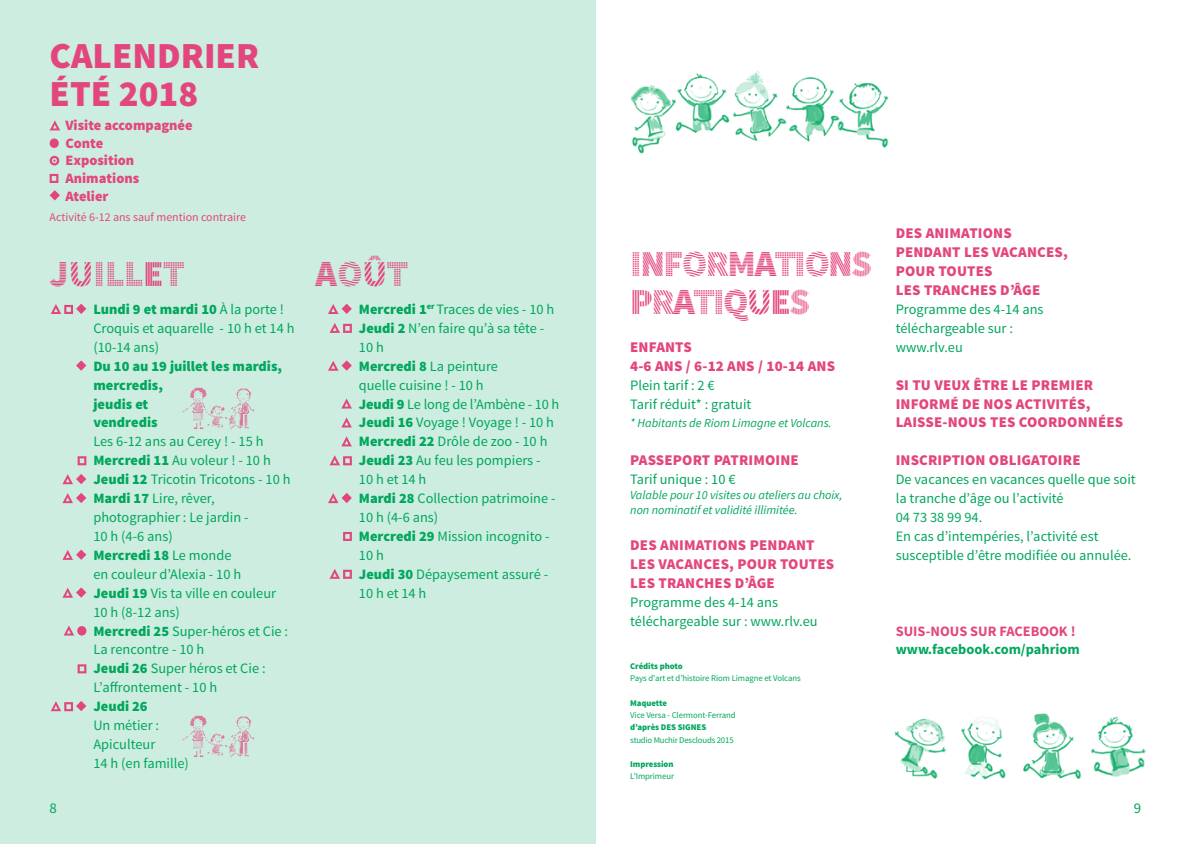
<style>
.page{position:relative;width:1191px;height:844px;background:#fff}
.page>*{position:absolute;margin:0;border:0;box-sizing:border-box;transform-origin:0 0}
.t1{font:36.75px/37.8px "Source Sans Pro DISPLAY";letter-spacing:-.04em;color:#e3467e}
.t2{font:900 36.75px/37.8px "Source Sans Pro";color:#e3467e}
.t3{font:36.75px "Source Sans Pro DISPLAY";color:#e3467e}
.t4{font:900 14.88px/18.9px "Source Sans Pro";letter-spacing:.01em;color:#e3467e}
.t5{font:14.88px "Source Sans Pro";color:#00a75d}
.t6{font:14.35px/18.9px "Source Sans Pro";color:#00a75d}
.t7{font:900 14.35px/18.9px "Source Sans Pro";color:#00a75d}
.t8{font:900 14.35px/17.5px "Source Sans Pro";color:#e3467e}
.t9{font:700 14.35px "Source Sans Pro";color:#00a75d}
.t10{font:700 14.35px "Source Sans Pro";color:#e3467e}
.t11{font:italic 12.25px/14.7px "Source Sans Pro";color:#00a75d}
.t12{font:11.9px "Source Sans Pro";color:#e3467e}
.t13{font:8.75px "Source Sans Pro";letter-spacing:-.01em;color:#00a75d}
.t14{font:900 8.75px "Source Sans Pro";letter-spacing:-.01em;color:#00a75d}
.s1{font-weight:900}
</style>
<div class="page">
<div style="left:0;top:0;width:595px;height:843px;background:#cceddf"></div>
<svg style="left:50px;top:120px;width:10px;height:10px"></svg>
<div style="left:50px;top:138px;width:9px;height:10px;background:#e3467e;border-radius:50%"></div>
<svg style="left:50px;top:156px;width:9px;height:9px"></svg>
<svg style="left:50px;top:174px;width:8px;height:9px"></svg>
<svg style="left:50px;top:190px;width:10px;height:10px"></svg>
<svg style="left:51px;top:303px;width:35px;height:11px"></svg>
<svg style="left:76px;top:360px;width:10px;height:10px"></svg>
<svg style="left:78px;top:456px;width:8px;height:9px"></svg>
<svg style="left:62px;top:474px;width:24px;height:10px"></svg>
<svg style="left:62px;top:493px;width:24px;height:10px"></svg>
<svg style="left:63px;top:549px;width:23px;height:10px"></svg>
<svg style="left:63px;top:587px;width:23px;height:10px"></svg>
<svg style="left:64px;top:625px;width:10px;height:10px"></svg>
<div style="left:77px;top:626px;width:9px;height:9px;background:#e3467e;border-radius:50%"></div>
<svg style="left:78px;top:664px;width:8px;height:9px"></svg>
<svg style="left:51px;top:701px;width:35px;height:10px"></svg>
<img style="left:630px;top:71px;width:259px;height:83px">
<img style="left:894px;top:713px;width:252px;height:67px">
<svg style="left:328px;top:303px;width:24px;height:11px"></svg>
<svg style="left:329px;top:323px;width:23px;height:10px"></svg>
<svg style="left:328px;top:360px;width:24px;height:10px"></svg>
<svg style="left:341px;top:398px;width:11px;height:10px"></svg>
<svg style="left:341px;top:417px;width:11px;height:10px"></svg>
<svg style="left:341px;top:436px;width:11px;height:10px"></svg>
<svg style="left:329px;top:455px;width:23px;height:10px"></svg>
<svg style="left:328px;top:493px;width:24px;height:10px"></svg>
<svg style="left:343px;top:531px;width:9px;height:10px"></svg>
<svg style="left:330px;top:569px;width:22px;height:9px"></svg>
<img style="left:182px;top:387px;width:72px;height:42px">
<img style="left:182px;top:715px;width:72px;height:41px">
<h1 class="t2" style="left:50px;top:39px;width:211px">CALENDRIER<br>ÉTÉ 2018</h1>
<p class="t8" style="left:65px;top:117px;width:129px">Visite accompagnée<br>Conte<br>Exposition<br>Animations<br>Atelier</p>
<p class="t12" style="left:50px;top:210px;width:198px">Activité 6-12 ans sauf mention contraire</p>
<h1 class="t3" style="left:50px;top:254px;width:136px">JUILLET</h1>
<p class="t6" style="left:93px;top:300px;width:203px"><span class="s1">Lundi 9 et mardi 10</span> À la porte !<br>Croquis et aquarelle - 10 h et 14 h (10-14 ans)</p>
<p class="t7" style="left:93px;top:357px;width:190px">Du 10 au 19 juillet les mardis, mercredis,<br>jeudis et<br>vendredis</p>
<p class="t6" style="left:93px;top:432px;width:199px">Les 6-12 ans au Cerey ! - 15 h<br><span class="s1">Mercredi 11</span> Au voleur ! - 10 h<br><span class="s1">Jeudi 12</span> Tricotin Tricotons - 10 h<br><span class="s1">Mardi 17</span> Lire, rêver, photographier : Le jardin -<br>10 h (4-6 ans)<br><span class="s1">Mercredi 18</span> Le monde<br>en couleur d’Alexia - 10 h<br><span class="s1">Jeudi 19</span> Vis ta ville en couleur<br>10 h (8-12 ans)<br><span class="s1">Mercredi 25</span> Super-héros et Cie :<br>La rencontre - 10 h<br><span class="s1">Jeudi 26</span> Super héros et Cie :<br>L’affrontement - 10 h</p>
<p class="t7" style="left:93px;top:697px;width:56px">Jeudi 26</p>
<p class="t6" style="left:93px;top:716px;width:97px">Un métier :<br>Apiculteur<br>14 h (en famille)</p>
<h1 class="t1" style="left:315px;top:255px;width:94px">AOÛT</h1>
<p class="t6" style="left:359px;top:300px;width:202px"><span class="s1">Mercredi 1</span><sup>er</sup> Traces de vies - 10 h<br><span class="s1">Jeudi 2</span> N’en faire qu’à sa tête -<br>10 h<br><span class="s1">Mercredi 8</span> La peinture<br>quelle cuisine ! - 10 h<br><span class="s1">Jeudi 9</span> Le long de l’Ambène - 10 h<br><span class="s1">Jeudi 16</span> Voyage ! Voyage ! - 10 h<br><span class="s1">Mercredi 22</span> Drôle de zoo - 10 h<br><span class="s1">Jeudi 23</span> Au feu les pompiers -<br>10 h et 14 h<br><span class="s1">Mardi 28</span> Collection patrimoine -<br>10 h (4-6 ans)<br><span class="s1">Mercredi 29</span> Mission incognito -<br>10 h<br><span class="s1">Jeudi 30</span> Dépaysement assuré -<br>10 h et 14 h</p>
<h1 class="t1" style="left:630px;top:246px;width:243px">INFORMATIONS<br>PRATIQUES</h1>
<p class="t4" style="left:630px;top:338px;width:206px">ENFANTS<br>4-6 ANS / 6-12 ANS / 10-14 ANS</p>
<p class="t6" style="left:630px;top:375px;width:123px">Plein tarif : 2 €<br>Tarif réduit* : gratuit</p>
<p class="t11" style="left:630px;top:416px;width:203px">* Habitants de Riom Limagne et Volcans.</p>
<p class="t4" style="left:630px;top:451px;width:170px">PASSEPORT PATRIMOINE</p>
<p class="t6" style="left:630px;top:470px;width:107px">Tarif unique : 10 €</p>
<p class="t11" style="left:630px;top:487px;width:214px">Valable pour 10 visites ou ateliers au choix, non nominatif et validité illimitée.</p>
<p class="t4" style="left:630px;top:536px;width:205px">DES ANIMATIONS PENDANT<br>LES VACANCES, POUR TOUTES<br>LES TRANCHES D’ÂGE</p>
<p class="t6" style="left:630px;top:593px;width:189px">Programme des 4-14 ans téléchargeable sur : www.rlv.eu</p>
<p class="t14" style="left:630px;top:660px;width:54px">Crédits photo</p>
<p class="t13" style="left:630px;top:672px;width:172px">Pays d’art et d’histoire Riom Limagne et Volcans</p>
<p class="t14" style="left:630px;top:697px;width:38px">Maquette</p>
<p class="t13" style="left:630px;top:709px;width:107px">Vice Versa - Clermont-Ferrand</p>
<p class="t14" style="left:630px;top:721px;width:78px">d’après DES SIGNES</p>
<p class="t13" style="left:630px;top:734px;width:105px">studio Muchir Desclouds 2015</p>
<p class="t14" style="left:630px;top:758px;width:45px">Impression</p>
<p class="t13" style="left:630px;top:770px;width:45px">L’Imprimeur</p>
<p class="t4" style="left:895px;top:224px;width:173px">DES ANIMATIONS<br>PENDANT LES VACANCES,<br>POUR TOUTES<br>LES TRANCHES D’ÂGE</p>
<p class="t6" style="left:895px;top:300px;width:149px">Programme des 4-14 ans téléchargeable sur : www.rlv.eu</p>
<p class="t4" style="left:895px;top:376px;width:229px">SI TU VEUX ÊTRE LE PREMIER<br>INFORMÉ DE NOS ACTIVITÉS,<br>LAISSE-NOUS TES COORDONNÉES</p>
<p class="t4" style="left:895px;top:451px;width:186px">INSCRIPTION OBLIGATOIRE</p>
<p class="t6" style="left:895px;top:470px;width:242px">De vacances en vacances quelle que soit la tranche d’âge ou l’activité<br>04 73 38 99 94.<br>En cas d’intempéries, l’activité est susceptible d’être modifiée ou annulée.</p>
<p class="t10" style="left:895px;top:621px;width:181px">SUIS-NOUS SUR FACEBOOK !</p>
<p class="t9" style="left:895px;top:639px;width:185px">www.facebook.com/pahriom</p>
<p class="t5" style="left:50px;top:798px;width:9px">8</p>
<p class="t5" style="left:1134px;top:798px;width:9px">9</p>
</div>
